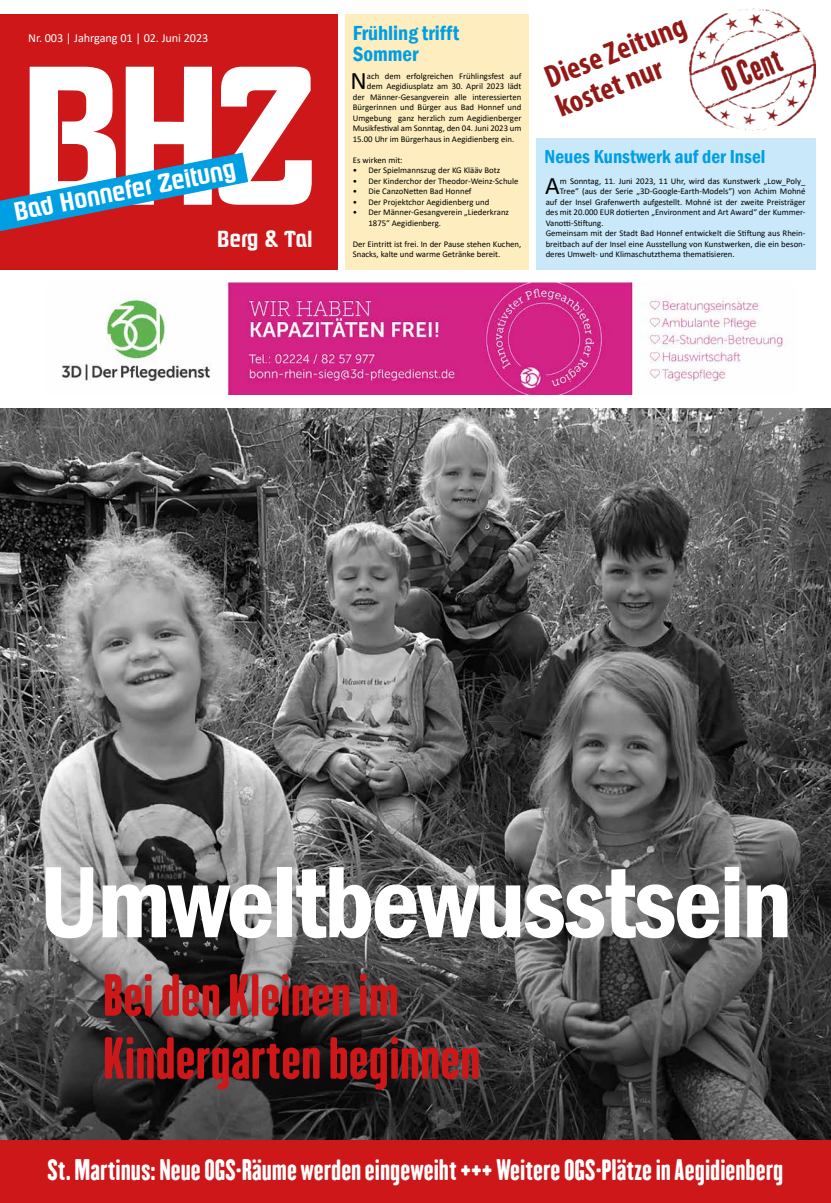
<style>
.page{position:relative;width:831px;height:1203px;background:#fff}
.page>*{position:absolute;margin:0;border:0;box-sizing:border-box;transform-origin:0 0}
.t1{font:500 191.71px "Phrastic";color:#fff}
.t2{font:600 condensed 105px "Franklin Gothic";letter-spacing:-.025em;color:#fff}
.t3{font:52.5px/63px "H.H.Samuel";color:#cd1719}
.t4{font:700 condensed 31.5px/31.7px "Myriad Pro";color:#931917}
.t5{font:26.25px "H.H.Samuel";color:#fff}
.t6{font:500 25.55px "Phrastic";color:#fff}
.t7{font:25.29px "Calibri";color:#000}
.t8{font:500 22.57px "Phrastic";letter-spacing:-.005em;color:#fff}
.t9{font:600 condensed 21px/21px "Franklin Gothic";color:#009fe3}
.t10{font:600 condensed 19.25px "Franklin Gothic";color:#009fe3}
.t11{font:12.25px "Calibri";letter-spacing:-.005em;color:#fff}
.t12{font:8.75px/10.5px "Calibri";color:#000}
</style>
<div class="page">
<div style="left:345px;top:15px;width:184px;height:255px;background:#feeebf"></div>
<div style="left:536px;top:138px;width:279px;height:132px;background:#c9e9fb"></div>
<div style="left:0;top:14px;width:337px;height:256px;background:#cd1719"></div>
<svg style="left:0;top:153px;width:248px;height:78px"></svg>
<img style="left:0;top:408px;width:831px;height:733px">
<img style="left:689px;top:8px;width:126px;height:123px">
<img style="left:61px;top:283px;width:728px;height:111px">
<div style="left:0;top:1141px;width:831px;height:62px;background:#cd1719"></div>
<h3 class="t11" style="left:28px;top:29px;width:182px">Nr. 003 | Jahrgang 01 | 02. Juni 2023</h3>
<h1 class="t1" style="left:19px;top:33px;width:299px">BHZ</h1>
<h3 class="t6" style="left:12px;top:198px;width:227px;rotate:-11deg">Bad Honnefer Zeitung</h3>
<h3 class="t8" style="left:217px;top:227px;width:97px">Berg &amp; Tal</h3>
<h3 class="t9" style="left:353px;top:22px;width:108px">Frühling trifft<br>Sommer</h3>
<h3 class="t7" style="left:351px;top:63px;width:18px">N</h3>
<p class="t12" style="left:367px;top:70px;width:156px">ach dem erfolgreichen Frühlingsfest auf</p>
<p class="t12" style="left:367px;top:81px;width:156px">dem Aegidiusplatz am 30. April 2023 lädt</p>
<p class="t12" style="left:353px;top:91px;width:170px">der Männer-Gesangverein alle interessierten</p>
<p class="t12" style="left:353px;top:102px;width:170px">Bürgerinnen und Bürger aus Bad Honnef und</p>
<p class="t12" style="left:353px;top:112px;width:170px">Umgebung ganz herzlich zum Aegidienberger</p>
<p class="t12" style="left:353px;top:123px;width:170px">Musikfestival am Sonntag, den 04. Juni 2023 um</p>
<p class="t12" style="left:353px;top:133px;width:163px">15.00 Uhr im Bürgerhaus in Aegidienberg ein.</p>
<p class="t12" style="left:353px;top:154px;width:51px">Es wirken mit:</p>
<p class="t12" style="left:353px;top:165px;width:149px">• Der Spielmannszug der KG Klääv Botz</p>
<p class="t12" style="left:353px;top:175px;width:167px">• Der Kinderchor der Theodor-Weinz-Schule</p>
<p class="t12" style="left:353px;top:186px;width:120px">• Die CanzoNetten Bad Honnef</p>
<p class="t12" style="left:353px;top:196px;width:138px">• Der Projektchor Aegidienberg und</p>
<p class="t12" style="left:368px;top:207px;width:142px;text-indent:-16px">• Der Männer-Gesangverein „Liederkranz<br>1875“ Aegidienberg.</p>
<p class="t12" style="left:353px;top:238px;width:170px">Der Eintritt ist frei. In der Pause stehen Kuchen,<br>Snacks, kalte und warme Getränke bereit.</p>
<h3 class="t4" style="left:540px;top:62px;width:151px;rotate:-21deg">Diese Zeitung kostet nur</h3>
<h3 class="t10" style="left:545px;top:143px;width:222px">Neues Kunstwerk auf der Insel</h3>
<h3 class="t7" style="left:545px;top:168px;width:16px">A</h3>
<p class="t12" style="left:560px;top:175px;width:247px">m Sonntag, 11. Juni 2023, 11 Uhr, wird das Kunstwerk „Low_Poly_</p>
<p class="t12" style="left:560px;top:186px;width:247px">Tree“ (aus der Serie „3D-Google-Earth-Models“) von Achim Mohné</p>
<p class="t12" style="left:546px;top:196px;width:261px">auf der Insel Grafenwerth aufgestellt. Mohné ist der zweite Preisträger</p>
<p class="t12" style="left:546px;top:207px;width:261px">des mit 20.000 EUR dotierten „Environment and Art Award“ der Kummer-</p>
<p class="t12" style="left:546px;top:217px;width:59px">Vanotti-Stiftung.</p>
<p class="t12" style="left:546px;top:228px;width:261px">Gemeinsam mit der Stadt Bad Honnef entwickelt die Stiftung aus Rhein-</p>
<p class="t12" style="left:546px;top:238px;width:261px">breitbach auf der Insel eine Ausstellung von Kunstwerken, die ein beson-</p>
<p class="t12" style="left:546px;top:249px;width:191px">deres Umwelt- und Klimaschutzthema thematisieren.</p>
<h2 class="t2" style="left:39px;top:832px;width:754px">Umweltbewusstsein</h2>
<h3 class="t3" style="left:103px;top:963px;width:379px">Bei den Kleinen im<br>Kindergarten beginnen</h3>
<h3 class="t5" style="left:47px;top:1153px;width:737px">St. Martinus: Neue OGS-Räume werden eingeweiht +++ Weitere OGS-Plätze in Aegidienberg</h3>
</div>
